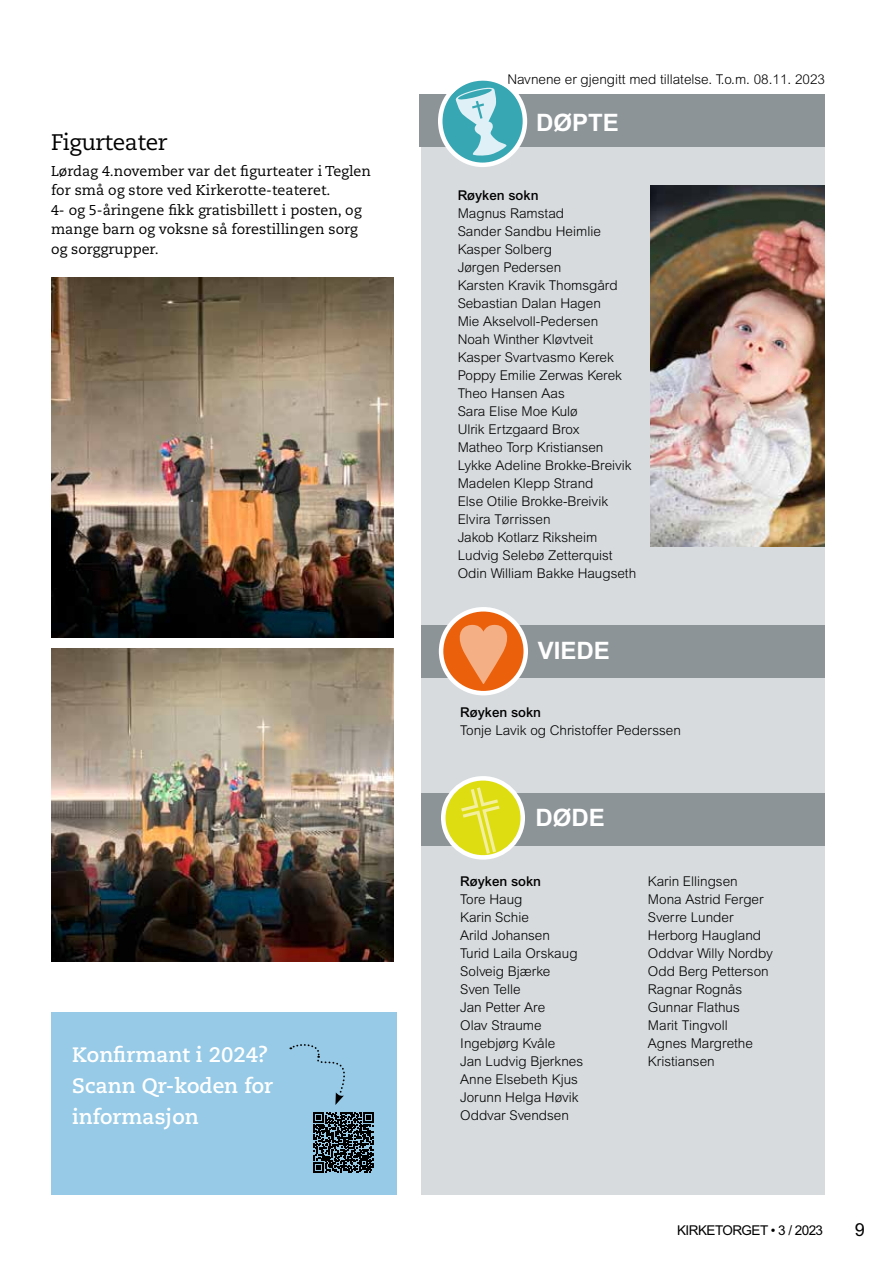
<style>
.page{position:relative;width:893px;height:1263px;background:#fff}
.page>*{position:absolute;margin:0;border:0;box-sizing:border-box;transform-origin:0 0}
.t1{font:700 24px "Arial MT Std";color:#fff}
.t2{font:22.5px "Caecilia LT Pro 55 Roman";letter-spacing:-.02em;color:#000}
.t3{font:700 20.85px/30.8px "Caecilia LT Pro 75";color:#fff}
.t4{font:18px "Arial MT Std";color:#000}
.t5{font:14.25px/19.5px "Caecilia LT Pro 55 Roman";color:#000}
.t6{font:300 13.5px/18px "Arial MT Std";color:#000}
.t7{font:500 13.5px "Arial MT Std";color:#000}
.t8{font:13.5px "Arial MT Std";letter-spacing:-.04em;color:#000}
</style>
<div class="page">
<div style="left:421px;top:117px;width:404px;height:1078px;background:#d7dbdd"></div>
<div style="left:421px;top:793px;width:404px;height:52px;background:#8d9497"></div>
<svg style="left:443px;top:778px;width:80px;height:77px"></svg>
<div style="left:441px;top:776px;width:84px;height:84px;border:4px solid #fff;border-radius:50%"></div>
<img style="left:650px;top:186px;width:175px;height:360px">
<div style="left:421px;top:625px;width:404px;height:52px;background:#8d9497"></div>
<svg style="left:441px;top:609px;width:85px;height:84px;fill:#eb600a"></svg>
<div style="left:439px;top:607px;width:89px;height:88px;border:4px solid #fff;border-radius:50%"></div>
<svg style="left:458px;top:624px;width:51px;height:60px"></svg>
<div style="left:419px;top:95px;width:406px;height:52px;background:#8d9497"></div>
<svg style="left:440px;top:80px;width:85px;height:85px"></svg>
<div style="left:438px;top:75px;width:89px;height:92px;border:4px solid #fff;border-radius:50%"></div>
<img style="left:51px;top:278px;width:342px;height:359px">
<img style="left:51px;top:648px;width:342px;height:313px">
<div style="left:51px;top:1013px;width:346px;height:182px;background:#96cae6"></div>
<svg style="left:313px;top:1112px;width:61px;height:60px"></svg>
<svg style="left:290px;top:1044px;width:55px;height:61px"></svg>
<h2 class="t2" style="left:51px;top:127px;width:118px">Figurteater</h2>
<p class="t5" style="left:51px;top:161px;width:321px">Lørdag 4.november var det figurteater i Teglen for små og store ved Kirkerotte-teateret.<br>4- og 5-åringene fikk gratisbillett i posten, og mange barn og voksne så forestillingen sorg og sorggrupper.</p>
<h3 class="t3" style="left:72px;top:1039px;width:202px">Konfirmant i 2024?<br>Scann Qr-koden for informasjon</h3>
<p class="t6" style="left:507px;top:70px;width:319px">Navnene er gjengitt med tillatelse. T.o.m. 08.11. 2023</p>
<h1 class="t1" style="left:536px;top:109px;width:84px">DØPTE</h1>
<p class="t7" style="left:458px;top:187px;width:82px">Røyken sokn</p>
<p class="t6" style="left:458px;top:204px;width:180px">Magnus Ramstad<br>Sander Sandbu Heimlie<br>Kasper Solberg<br>Jørgen Pedersen<br>Karsten Kravik Thomsgård<br>Sebastian Dalan Hagen<br>Mie Akselvoll-Pedersen<br>Noah Winther Kløvtveit<br>Kasper Svartvasmo Kerek<br>Poppy Emilie Zerwas Kerek<br>Theo Hansen Aas<br>Sara Elise Moe Kulø<br>Ulrik Ertzgaard Brox<br>Matheo Torp Kristiansen<br>Lykke Adeline Brokke-Breivik<br>Madelen Klepp Strand<br>Else Otilie Brokke-Breivik<br>Elvira Tørrissen<br>Jakob Kotlarz Riksheim<br>Ludvig Selebø Zetterquist<br>Odin William Bakke Haugseth</p>
<h1 class="t1" style="left:538px;top:637px;width:74px">VIEDE</h1>
<p class="t7" style="left:460px;top:705px;width:82px">Røyken sokn</p>
<p class="t6" style="left:460px;top:722px;width:222px">Tonje Lavik og Christoffer Pederssen</p>
<h1 class="t1" style="left:536px;top:803px;width:71px">DØDE</h1>
<p class="t7" style="left:460px;top:873px;width:82px">Røyken sokn</p>
<p class="t6" style="left:460px;top:890px;width:124px">Tore Haug<br>Karin Schie<br>Arild Johansen<br>Turid Laila Orskaug<br>Solveig Bjærke<br>Sven Telle<br>Jan Petter Are<br>Olav Straume<br>Ingebjørg Kvåle<br>Jan Ludvig Bjerknes<br>Anne Elsebeth Kjus<br>Jorunn Helga Høvik<br>Oddvar Svendsen</p>
<p class="t6" style="left:648px;top:872px;width:126px">Karin Ellingsen<br>Mona Astrid Ferger<br>Sverre Lunder<br>Herborg Haugland<br>Oddvar Willy Nordby<br>Odd Berg Petterson<br>Ragnar Rognås<br>Gunnar Flathus<br>Marit Tingvoll<br>Agnes Margrethe<br>Kristiansen</p>
<p class="t8" style="left:677px;top:1222px;width:147px">KIRKETORGET • 3 / 2023</p>
<h3 class="t4" style="left:855px;top:1219px;width:12px">9</h3>
</div>
